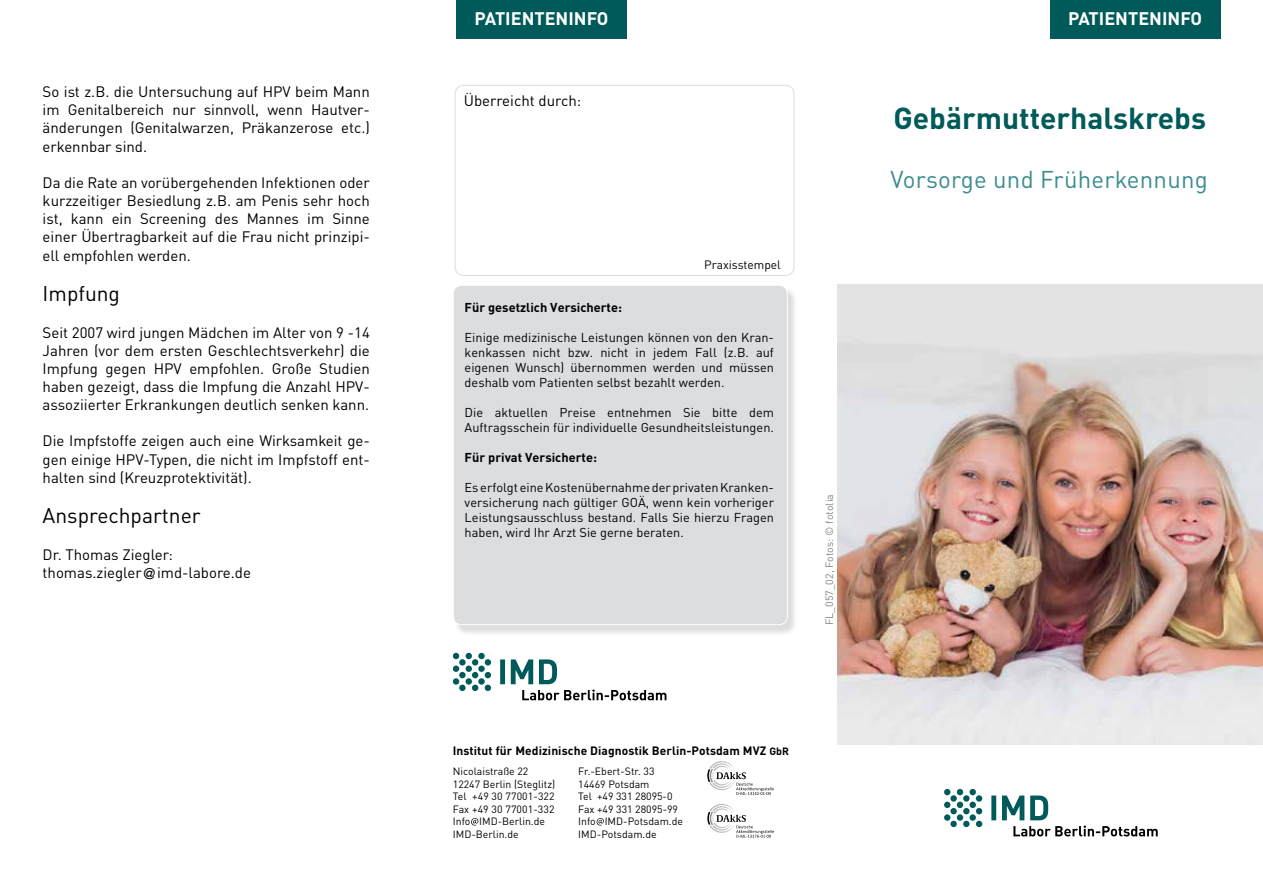
<style>
.page{position:relative;width:1263px;height:893px;background:#fff}
.page>*{position:absolute;margin:0;border:0;box-sizing:border-box;transform-origin:0 0}
.t1{font:700 30px "DIN Pro";color:#005a5a}
.t2{font:24px "DIN Pro";letter-spacing:.01em;color:#3b8c8f}
.t3{font:21px "DIN Pro";color:#000}
.t4{font:700 18px "DIN Pro";color:#fff}
.t5{font:15px/18.1px "DIN Pro";color:#000;text-align:justify}
.t6{font:12.75px/15px "DIN Pro";color:#000;text-align:justify}
.t7{font:700 12.75px "DIN Pro";color:#000}
.t8{font:700 12px "DIN Pro";letter-spacing:.01em;color:#000}
.t9{font:12px "DIN Pro";color:#000}
.t10{font:10.5px/12.6px "DIN Pro";color:#000}
.t11{font:10.5px "DIN Pro";letter-spacing:.01em;color:#808285}
.s1{font-family:"Helvetica"}
.s2{font-size:10.5px}
</style>
<div class="page">
<div style="left:455px;top:85px;width:339px;height:191px;border:1px solid #dcddde;border-radius:9px"></div>
<div style="left:456px;top:0;width:171px;height:39px;background:#005a5a"></div>
<div style="left:1050px;top:0;width:170px;height:39px;background:#005a5a"></div>
<svg style="left:991px;top:795px;width:167px;height:41px"></svg>
<svg style="left:944px;top:789px;width:38px;height:38px"></svg>
<svg style="left:500px;top:659px;width:166px;height:41px"></svg>
<svg style="left:453px;top:653px;width:38px;height:38px"></svg>
<div style="left:453px;top:287px;width:344px;height:349px;background:#000;opacity:.14"></div>
<div style="left:453px;top:285px;width:334px;height:340px;background:#dcddde;border-radius:9px"></div>
<div style="left:453px;top:285px;width:335px;height:340px;border:1px solid #fff;border-radius:9px"></div>
<svg style="left:471px;top:818px;width:7px;height:7px"></svg>
<svg style="left:597px;top:818px;width:7px;height:7px"></svg>
<svg style="left:707px;top:761px;width:67px;height:34px"></svg>
<svg style="left:707px;top:804px;width:67px;height:34px"></svg>
<img style="left:837px;top:285px;width:426px;height:459px">
<p class="t5" style="left:43px;top:81px;width:329px">So ist z.B. die Untersuchung auf HPV beim Mann im Genitalbereich nur sinnvoll, wenn Hautver&shy;änderungen (Genitalwarzen, Präkanzerose etc.) erkennbar sind.</p>
<p class="t5" style="left:43px;top:172px;width:329px">Da die Rate an vorübergehenden Infektionen oder kurzzeitiger Besiedlung z.B. am Penis sehr hoch ist, kann ein Screening des Mannes im Sinne einer Übertragbarkeit auf die Frau nicht prinzipi&shy;ell empfohlen werden.</p>
<h3 class="t3" style="left:43px;top:277px;width:79px">Impfung</h3>
<p class="t5" style="left:43px;top:322px;width:329px">Seit 2007 wird jungen Mädchen im Alter von 9 -14<br>Jahren (vor dem ersten Geschlechtsverkehr) die Impfung gegen HPV empfohlen. Große Studien haben gezeigt, dass die Impfung die Anzahl HPV&shy;assoziierter Erkrankungen deutlich senken kann.</p>
<p class="t5" style="left:43px;top:430px;width:329px">Die Impfstoffe zeigen auch eine Wirksamkeit ge&shy;gen einige HPV-Typen, die nicht im Impfstoff ent&shy;halten sind (Kreuzprotektivität).</p>
<h3 class="t3" style="left:43px;top:499px;width:160px">Ansprechpartner</h3>
<p class="t5" style="left:43px;top:544px;width:210px">Dr. Thomas Ziegler: thomas.ziegler<span class="s1">@</span>imd-labore.de</p>
<p class="t4" style="left:474px;top:3px;width:136px">Patienteninfo</p>
<p class="t5" style="left:464px;top:90px;width:119px">Überreicht durch:</p>
<p class="t9" style="left:704px;top:255px;width:78px">Praxisstempel</p>
<p class="t7" style="left:465px;top:296px;width:159px">Für gesetzlich Versicherte:</p>
<p class="t6" style="left:465px;top:328px;width:311px">Einige medizinische Leistungen können von den Kran&shy;kenkassen nicht bzw. nicht in jedem Fall (z.B. auf eigenen Wunsch) übernommen werden und müssen deshalb vom Patienten selbst bezahlt werden.</p>
<p class="t6" style="left:465px;top:403px;width:311px">Die aktuellen Preise entnehmen Sie bitte dem<br>Auftragsschein für individuelle Gesundheitsleistungen.</p>
<p class="t7" style="left:465px;top:446px;width:134px">Für privat Versicherte:</p>
<p class="t6" style="left:465px;top:478px;width:311px">Es erfolgt eine Kostenübernahme der privaten Kranken&shy;versicherung nach gültiger GOÄ, wenn kein vorheriger Leistungsausschluss bestand. Falls Sie hierzu Fragen haben, wird Ihr Arzt Sie gerne beraten.</p>
<p class="t11" style="left:821px;top:625px;width:133px;rotate:-90deg">FL_057_02, Fotos: © fotolia</p>
<p class="t8" style="left:453px;top:740px;width:338px">I nstitut für Medizinische Diagnostik Berlin-Potsdam MVZ <span class="s2">GbR</span></p>
<p class="t10" style="left:453px;top:764px;width:104px">Nicolaistraße 22<br>12247 Berlin (Steglitz)<br>Tel +49 30 77001-322<br>Fax +49 30 77001-332<br>Info IMD-Berlin.de<br>IMD-Berlin.de</p>
<p class="t10" style="left:578px;top:764px;width:106px">Fr.-Ebert-Str. 33<br>14469 Potsdam<br>Tel +49 331 28095-0<br>Fax +49 331 28095-99<br>Info IMD-Potsdam.de<br>IMD-Potsdam.de</p>
<p class="t4" style="left:1068px;top:3px;width:136px">Patienteninfo</p>
<h1 class="t1" style="left:893px;top:93px;width:314px">Gebärmutterhalskrebs</h1>
<h2 class="t2" style="left:890px;top:161px;width:319px">Vorsorge und Früherkennung</h2>
</div>
